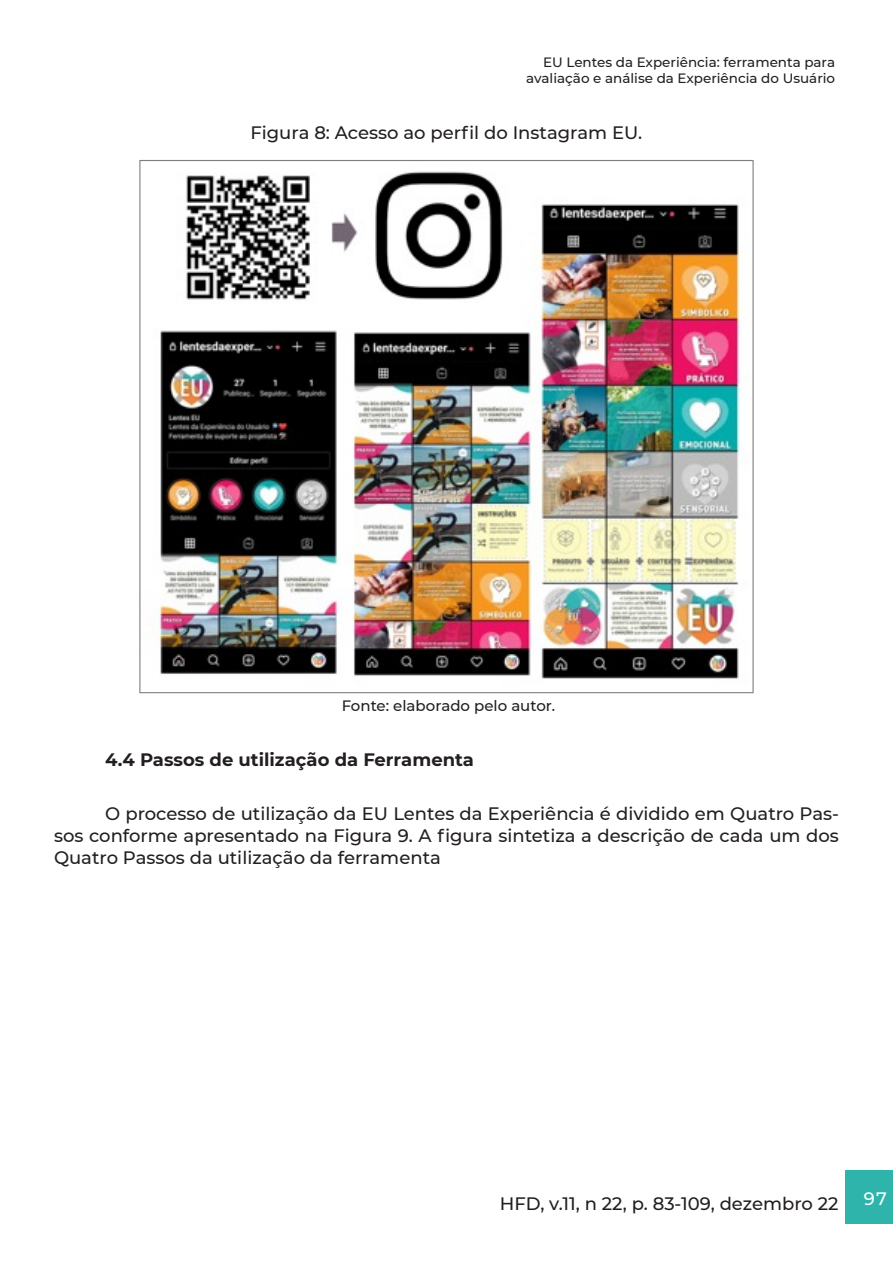
<style>
.page{position:relative;width:893px;height:1263px;background:#fff}
.page>*{position:absolute;margin:0;border:0;box-sizing:border-box;transform-origin:0 0}
.Textoo{font:500 18px/21.6px "Montserrat";color:#231f20;text-align:justify}
.titulo_de_figura{font:500 18px "Montserrat";color:#231f20}
.subtitulo{font:700 18px "Montserrat";color:#231f20}
.t1{font:500 18px "Montserrat";color:#fff}
.legenda{font:500 15px "Montserrat";color:#231f20}
.t2{font:500 13.5px/16.2px "Montserrat";color:#231f20;text-align:right}
</style>
<div class="page">
<div style="left:846px;top:1170px;width:47px;height:54px;background:#2eb4ab"></div>
<img style="left:153px;top:171px;width:588px;height:508px">
<p class="t2" style="left:526px;top:54px;width:310px">EU Lentes da Experiência: ferramenta para avaliação e análise da Experiência do Usuário</p>
<p class="titulo_de_figura" style="left:251px;top:120px;width:393px">Figura 8: Acesso ao perfil do Instagram EU.</p>
<p class="legenda" style="left:342px;top:695px;width:215px">Fonte: elaborado pelo autor.</p>
<p class="subtitulo" style="left:105px;top:746px;width:371px">4.4 Passos de utilização da Ferramenta</p>
<p class="Textoo" style="left:54px;top:802px;width:786px;text-indent:51px">O processo de utilização da EU Lentes da Experiência é dividido em Quatro Pas&shy;sos conforme apresentado na Figura 9. A figura sintetiza a descrição de cada um dos Quatro Passos da utilização da ferramenta</p>
<p class="Textoo" style="left:500px;top:1192px;width:340px">HFD, v.11, n 22, p. 83-109, dezembro 22</p>
<p class="t1" style="left:864px;top:1186px;width:25px">97</p>
</div>
